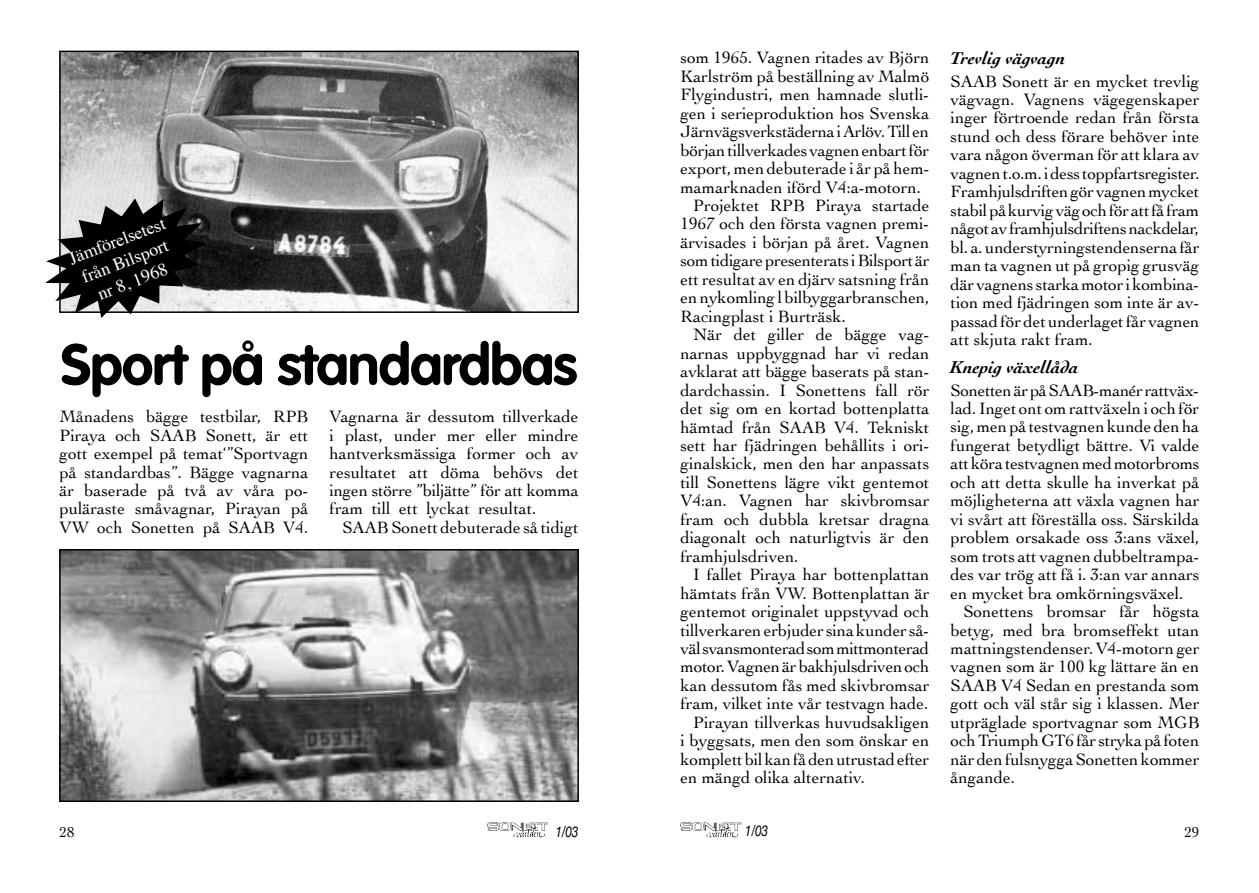
<style>
.page{position:relative;width:1259px;height:893px;background:#fff}
.page>*{position:absolute;margin:0;border:0;box-sizing:border-box;transform-origin:0 0}
.t1{font:700 57px "VAG Rounded";letter-spacing:-.02em;color:#000}
.t2{font:18px/21.6px "Times";color:#fff;text-align:center}
.t3{font:italic 700 18px "Cochin";color:#000}
.t4{font:17.25px/18.5px "Cochin";color:#000;text-align:justify}
.t5{font:17.25px "Cochin";letter-spacing:-.02em;color:#000}
.t6{font:17.25px "Cochin";letter-spacing:-.025em;color:#000}
.t7{font:italic 15px "Helvetica Neue";color:#000;scale:.8 1}
.t8{font:15px "Cochin";color:#000}
</style>
<div class="page">
<img style="left:680px;top:823px;width:61px;height:14px">
<img style="left:487px;top:823px;width:61px;height:14px">
<img style="left:62px;top:54px;width:514px;height:256px">
<div style="left:59px;top:51px;width:520px;height:262px;border:2px solid #000"></div>
<svg style="left:45px;top:197px;width:164px;height:121px;background:#555"></svg>
<img style="left:62px;top:552px;width:514px;height:247px">
<div style="left:59px;top:549px;width:520px;height:253px;border:2px solid #000"></div>
<p class="t2" style="left:65px;top:248px;width:103px;rotate:-21deg">Jämförelsetest från Bilsport nr 8, 1968</p>
<h1 class="t1" style="left:61px;top:331px;width:518px">Sport på standardbas</h1>
<p class="t4" style="left:330px;top:407px;width:250px">Vagnarna är dessutom tillverkade i plast, under mer eller mindre hantverksmässiga former och av resultatet att döma behövs det ingen större ”biljätte” för att komma fram till ett lyckat resultat.</p>
<p class="t4" style="left:342px;top:517px;width:238px">SAAB Sonett debuterade så tidigt</p>
<p class="t4" style="left:60px;top:407px;width:250px">Månadens bägge testbilar, RPB Piraya och SAAB Sonett, är ett gott exempel på temat‘”Sportvagn på standardbas”. Bägge vagnarna är baserade på två av våra po&shy;puläraste småvagnar, Pirayan på VW och Sonetten på SAAB V4.</p>
<p class="t4" style="left:680px;top:48px;width:250px">som 1965. Vagnen ritades av Björn</p>
<p class="t4" style="left:680px;top:66px;width:250px">Karlström på beställning av Malmö</p>
<p class="t4" style="left:680px;top:85px;width:250px">Flygindustri, men hamnade slutli-</p>
<p class="t4" style="left:680px;top:103px;width:250px">gen i serieproduktion hos Svenska</p>
<p class="t5" style="left:680px;top:120px;width:250px">Järnvägsverkstäderna i Arlöv. Till en</p>
<p class="t4" style="left:680px;top:140px;width:250px">början tillverkades vagnen enbart för</p>
<p class="t4" style="left:680px;top:158px;width:250px">export, men debuterade i år på hem-</p>
<p class="t4" style="left:680px;top:177px;width:242px">mamarknaden iförd V4:a-motorn.</p>
<p class="t4" style="left:693px;top:195px;width:238px">Projektet RPB Piraya startade</p>
<p class="t4" style="left:680px;top:214px;width:250px">1967 och den första vagnen premi-</p>
<p class="t4" style="left:680px;top:232px;width:250px">ärvisades i början på året. Vagnen</p>
<p class="t4" style="left:680px;top:251px;width:251px">som tidigare presenterats i Bilsport är</p>
<p class="t4" style="left:680px;top:269px;width:250px">ett resultat av en djärv satsning från</p>
<p class="t4" style="left:680px;top:288px;width:250px">en nykomling l bilbyggarbranschen,</p>
<p class="t4" style="left:680px;top:306px;width:167px">Racingplast i Burträsk.</p>
<p class="t4" style="left:693px;top:325px;width:238px">När det giller de bägge vag-</p>
<p class="t4" style="left:680px;top:343px;width:250px">narnas uppbyggnad har vi redan</p>
<p class="t4" style="left:680px;top:362px;width:250px">avklarat att bägge baserats på stan-</p>
<p class="t4" style="left:680px;top:380px;width:250px">dardchassin. I Sonettens fall rör</p>
<p class="t4" style="left:680px;top:398px;width:250px">det sig om en kortad bottenplatta</p>
<p class="t4" style="left:680px;top:417px;width:250px">hämtad från SAAB V4. Tekniskt</p>
<p class="t4" style="left:680px;top:435px;width:250px">sett har fjädringen behållits i ori-</p>
<p class="t4" style="left:680px;top:454px;width:250px">ginalskick, men den har anpassats</p>
<p class="t4" style="left:680px;top:472px;width:250px">till Sonettens lägre vikt gentemot</p>
<p class="t4" style="left:680px;top:491px;width:250px">V4:an. Vagnen har skivbromsar</p>
<p class="t4" style="left:680px;top:509px;width:250px">fram och dubbla kretsar dragna</p>
<p class="t4" style="left:680px;top:528px;width:250px">diagonalt och naturligtvis är den</p>
<p class="t4" style="left:680px;top:546px;width:120px">framhjulsdriven.</p>
<p class="t4" style="left:693px;top:565px;width:238px">I fallet Piraya har bottenplattan</p>
<p class="t4" style="left:680px;top:583px;width:250px">hämtats från VW. Bottenplattan är</p>
<p class="t4" style="left:680px;top:601px;width:250px">gentemot originalet uppstyvad och</p>
<p class="t4" style="left:680px;top:620px;width:250px">tillverkaren erbjuder sina kunder så-</p>
<p class="t6" style="left:680px;top:637px;width:250px">väl svansmonterad som mittmonterad</p>
<p class="t4" style="left:680px;top:657px;width:250px">motor. Vagnen är bakhjulsdriven och</p>
<p class="t4" style="left:680px;top:675px;width:250px">kan dessutom fås med skivbromsar</p>
<p class="t4" style="left:680px;top:694px;width:249px">fram, vilket inte vår testvagn hade.</p>
<p class="t4" style="left:693px;top:712px;width:238px">Pirayan tillverkas huvudsakligen</p>
<p class="t4" style="left:680px;top:731px;width:250px">i byggsats, men den som önskar en</p>
<p class="t4" style="left:680px;top:749px;width:250px">komplett bil kan få den utrustad efter</p>
<p class="t4" style="left:680px;top:768px;width:186px">en mängd olika alternativ.</p>
<p class="t3" style="left:950px;top:46px;width:116px">Trevlig vägvagn</p>
<p class="t4" style="left:950px;top:71px;width:251px">SAAB Sonett är en mycket trevlig vägvagn. Vagnens vägegenskaper inger förtroende redan från första stund och dess förare behöver inte vara någon överman för att klara av vagnen t.o.m. i dess toppfartsregister.<br>Framhjulsdriften gör vagnen mycket stabil på kurvig väg och för att få fram något av framhjulsdriftens nackdelar, bl. a. understyrningstendenserna får man ta vagnen ut på gropig grusväg där vagnens starka motor i kombina&shy;tion med fjädringen som inte är av&shy;passad för det underlaget får vagnen att skjuta rakt fram.</p>
<p class="t3" style="left:950px;top:355px;width:130px">Knepig växellåda</p>
<p class="t5" style="left:950px;top:378px;width:250px">Sonetten är på SAAB-manér rattväx-</p>
<p class="t4" style="left:950px;top:398px;width:250px">lad. Inget ont om rattväxeln i och för</p>
<p class="t4" style="left:950px;top:417px;width:250px">sig, men på testvagnen kunde den ha</p>
<p class="t4" style="left:950px;top:435px;width:250px">fungerat betydligt bättre. Vi valde</p>
<p class="t4" style="left:950px;top:454px;width:250px">att köra testvagnen med motorbroms</p>
<p class="t4" style="left:950px;top:472px;width:250px">och att detta skulle ha inverkat på</p>
<p class="t4" style="left:950px;top:491px;width:250px">möjligheterna att växla vagnen har</p>
<p class="t4" style="left:950px;top:509px;width:250px">vi svårt att föreställa oss. Särskilda</p>
<p class="t4" style="left:950px;top:528px;width:250px">problem orsakade oss 3:ans växel,</p>
<p class="t4" style="left:950px;top:546px;width:250px">som trots att vagnen dubbeltrampa-</p>
<p class="t4" style="left:950px;top:565px;width:250px">des var trög att få i. 3:an var annars</p>
<p class="t4" style="left:950px;top:583px;width:234px">en mycket bra omkörningsväxel.</p>
<p class="t4" style="left:963px;top:601px;width:238px">Sonettens bromsar får högsta</p>
<p class="t4" style="left:950px;top:620px;width:250px">betyg, med bra bromseffekt utan</p>
<p class="t4" style="left:950px;top:638px;width:250px">mattningstendenser. V4-motorn ger</p>
<p class="t4" style="left:950px;top:657px;width:250px">vagnen som är 100 kg lättare än en</p>
<p class="t4" style="left:950px;top:675px;width:250px">SAAB V4 Sedan en prestanda som</p>
<p class="t4" style="left:950px;top:694px;width:250px">gott och väl står sig i klassen. Mer</p>
<p class="t4" style="left:950px;top:712px;width:250px">utpräglade sportvagnar som MGB</p>
<p class="t4" style="left:950px;top:731px;width:250px">och Triumph GT6 får stryka på foten</p>
<p class="t4" style="left:950px;top:749px;width:250px">när den fulsnygga Sonetten kommer</p>
<p class="t4" style="left:950px;top:768px;width:66px">ångande.</p>
<p class="t8" style="left:60px;top:822px;width:16px">28</p>
<p class="t7" style="left:745px;top:820px;width:31px">1/03</p>
<p class="t7" style="left:555px;top:820px;width:31px">1/03</p>
<p class="t8" style="left:1184px;top:822px;width:16px">29</p>
</div>
